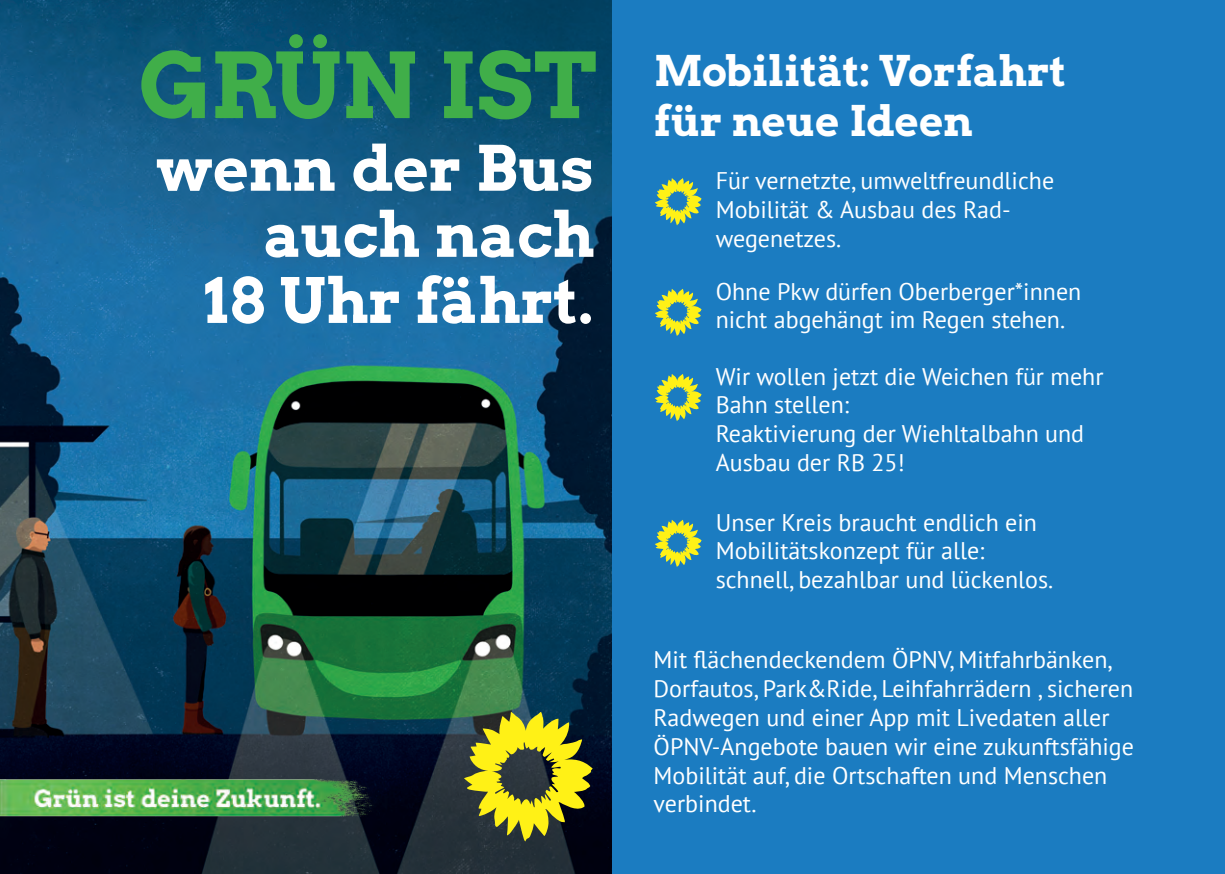
<style>
.page{position:relative;width:1225px;height:874px;background:#fff}
.page>*{position:absolute;margin:0;border:0;box-sizing:border-box;transform-origin:0 0}
.t1{font:90px "Arvo Gruen";letter-spacing:-.01em;color:#40ae49}
.t2{font:62px/66px "Arvo Gruen";color:#fff;text-align:right}
.t3{font:42px/50.4px "Arvo Gruen";color:#fff}
.t4{font:24px/28.8px "PT Sans";color:#fff}
</style>
<div class="page">
<img style="left:0;top:0;width:1225px;height:873px">
<img style="left:0;top:768px;width:386px;height:77px">
<svg style="left:464px;top:711px;width:128px;height:129px;background:#868627"></svg>
<svg style="left:655px;top:178px;width:46px;height:47px;background:#85b270"></svg>
<svg style="left:655px;top:288px;width:46px;height:48px;background:#83b172"></svg>
<svg style="left:655px;top:374px;width:46px;height:47px;background:#85b270"></svg>
<svg style="left:655px;top:519px;width:46px;height:47px;background:#85b271"></svg>
<h1 class="t1" style="left:138px;top:23px;width:459px">GRÜN IST</h1>
<h2 class="t2" style="left:156px;top:133px;width:440px">wenn der Bus auch nach<br>18 Uhr fährt.</h2>
<h3 class="t3" style="left:654px;top:44px;width:414px">Mobilität: Vorfahrt für neue Ideen</h3>
<p class="t4" style="left:715px;top:165px;width:340px">Für vernetzte, umweltfreundliche<br>Mobilität &amp; Ausbau des Rad&shy;wegenetzes.</p>
<p class="t4" style="left:715px;top:276px;width:367px">Ohne Pkw dürfen Oberberger*innen nicht abgehängt im Regen stehen.</p>
<p class="t4" style="left:715px;top:361px;width:389px">Wir wollen jetzt die Weichen für mehr<br>Bahn stellen:<br>Reaktivierung der Wiehltalbahn und<br>Ausbau der RB 25!</p>
<p class="t4" style="left:715px;top:507px;width:339px">Unser Kreis braucht endlich ein<br>Mobilitätskonzept für alle: schnell, bezahlbar und lückenlos.</p>
<p class="t4" style="left:653px;top:644px;width:482px">Mit flächendeckendem ÖPNV, Mitfahrbänken, Dorfautos, Park&amp;Ride, Leihfahrrädern , sicheren Radwegen und einer App mit Livedaten aller ÖPNV-Angebote bauen wir eine zukunftsfähige Mobilität auf, die Ortschaften und Menschen verbindet.</p>
</div>
